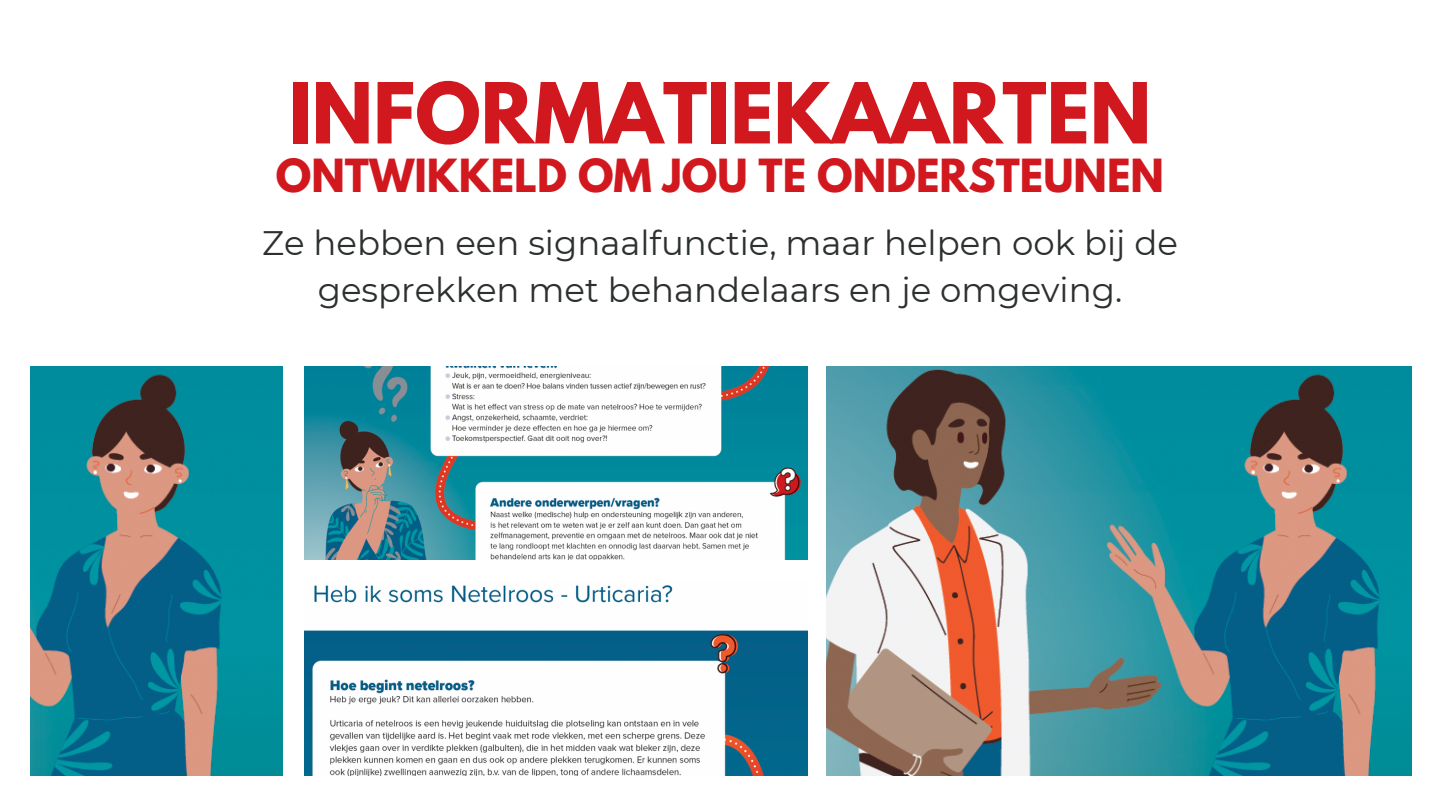
<style>
.page{position:relative;width:1440px;height:810px;background:#fff}
.page>*{position:absolute;margin:0;border:0;box-sizing:border-box;transform-origin:0 0}
.t1{font:700 74.5px "League Spartan";color:#d2181f}
.t2{font:700 40.5px "League Spartan";color:#d2181f}
.t3{font:34px/47.2px "Montserrat";color:#2c302e;text-align:center}
</style>
<div class="page">
<img style="left:826px;top:366px;width:585px;height:410px">
<img style="left:305px;top:366px;width:502px;height:194px">
<img style="left:31px;top:366px;width:251px;height:410px">
<img style="left:305px;top:585px;width:502px;height:191px">
<p class="t1" style="left:289px;top:76px;width:864px">INFORMATIEKAARTEN</p>
<p class="t2" style="left:276px;top:156px;width:890px">ONTWIKKELD OM JOU TE ONDERSTEUNEN</p>
<p class="t3" style="left:262px;top:219px;width:917px">Ze hebben een signaalfunctie, maar helpen ook bij de gesprekken met behandelaars en je omgeving.</p>
</div>
